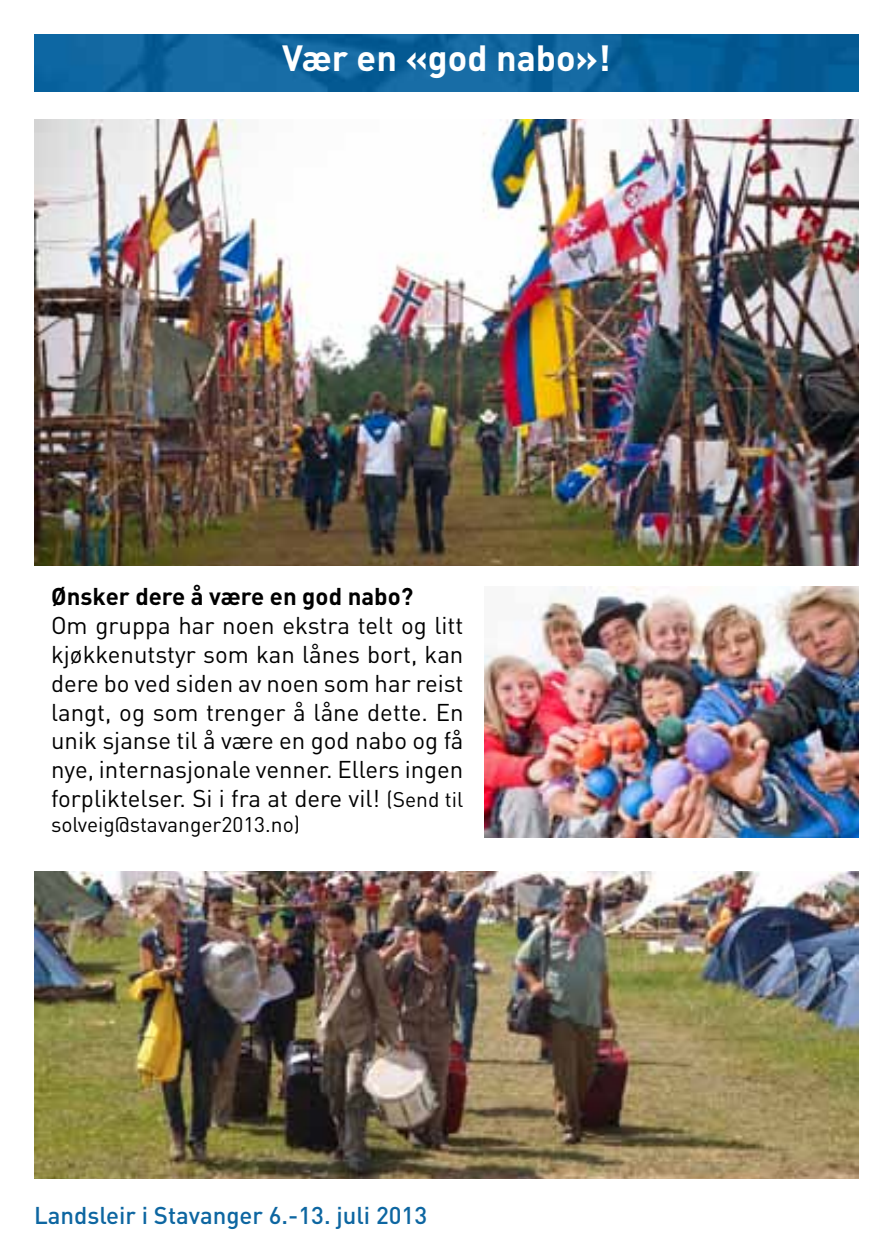
<style>
.page{position:relative;width:893px;height:1259px;background:#fff}
.page>*{position:absolute;margin:0;border:0;box-sizing:border-box;transform-origin:0 0}
.t1{font:700 36px "DINOT";color:#fff}
.t2{font:24px/28.8px "DINOT";color:#000;text-align:justify}
.t3{font:500 24px "DINOT";color:#0d66a1}
.t4{font:700 24px "DINOT";color:#000}
.t5{font:21px "DINOT";color:#000}
.s1{font-size:21px}
</style>
<div class="page">
<img style="left:34px;top:34px;width:825px;height:57px">
<img style="left:34px;top:119px;width:825px;height:447px">
<img style="left:34px;top:872px;width:825px;height:306px">
<img style="left:484px;top:587px;width:375px;height:251px">
<h1 class="t1" style="left:282px;top:34px;width:330px">Vær en «god nabo»!</h1>
<p class="t4" style="left:51px;top:580px;width:364px">Ønsker dere å være en god nabo?</p>
<p class="t2" style="left:51px;top:610px;width:414px">Om gruppa har noen ekstra telt og litt kjøkkenutstyr som kan lånes bort, kan dere bo ved siden av noen som har reist langt, og som trenger å låne dette. En unik sjanse til å være en god nabo og få nye, internasjonale venner. Ellers ingen forpliktelser. Si i fra at dere vil! <span class="s1">(Send til</span></p>
<p class="t5" style="left:51px;top:810px;width:251px">solveig@stavanger2013.no)</p>
<p class="t3" style="left:34px;top:1198px;width:395px">Landsleir i Stavanger 6.-13. juli 2013</p>
</div>
